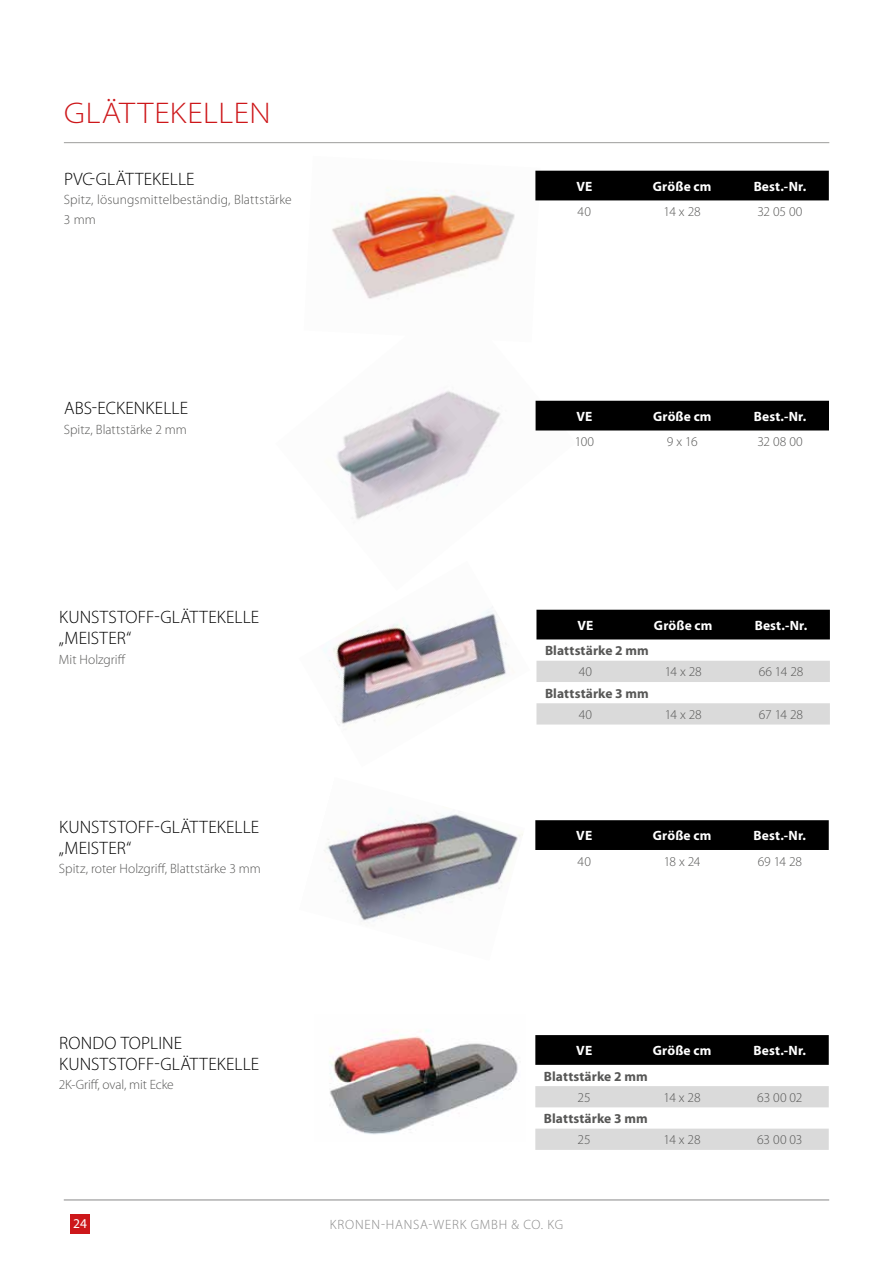
<style>
.page{position:relative;width:893px;height:1263px;background:#fff}
.page>*{position:absolute;margin:0;border:0;box-sizing:border-box;transform-origin:0 0}
.t1{font:300 semi-expanded 30px "Myriad Pro";letter-spacing:.02em;color:#cd171a}
.t2{font:300 18px/21px "Myriad Pro";letter-spacing:.01em;color:#000}
.t3{font:300 13.5px/19.5px "Myriad Pro";color:#575756}
.t4{font:700 13.5px "Myriad Pro";letter-spacing:.01em;color:#fff}
.t5{font:700 13.5px "Myriad Pro";letter-spacing:.01em;color:#575756}
.t6{font:300 13.5px "Myriad Pro";letter-spacing:.06em;color:#878787}
.t7{font:13.5px "Myriad Pro";color:#fff}
</style>
<div class="page">
<hr style="left:64px;top:1199px;width:765px;height:1px;background:#878787">
<div style="left:70px;top:1214px;width:20px;height:20px;background:#cd171a"></div>
<hr style="left:64px;top:142px;width:765px;height:1px;background:#9d9d9c">
<img style="left:323px;top:609px;width:184px;height:116px">
<img style="left:324px;top:808px;width:199px;height:114px">
<img style="left:330px;top:1030px;width:188px;height:105px">
<img style="left:332px;top:170px;width:209px;height:126px">
<img style="left:336px;top:296px;width:240px;height:224px">
<div style="left:535px;top:820px;width:294px;height:30px;background:#000"></div>
<svg style="left:535px;top:1035px;width:294px;height:30px;background:#020202"></svg>
<svg style="left:535px;top:1086px;width:294px;height:64px"></svg>
<div style="left:535px;top:171px;width:294px;height:29px;background:#000"></div>
<div style="left:536px;top:401px;width:293px;height:29px;background:#000"></div>
<div style="left:536px;top:610px;width:294px;height:29px;background:#000"></div>
<svg style="left:536px;top:661px;width:294px;height:63px"></svg>
<h1 class="t1" style="left:64px;top:95px;width:208px">GLÄTTEKELLEN</h1>
<h2 class="t2" style="left:64px;top:168px;width:132px">PVC-GLÄTTEKELLE</h2>
<p class="t3" style="left:64px;top:190px;width:229px">Spitz, lösungsmittelbeständig, Blattstärke<br>3 mm</p>
<h2 class="t2" style="left:64px;top:398px;width:126px">ABS-ECKENKELLE</h2>
<p class="t3" style="left:64px;top:419px;width:125px">Spitz, Blattstärke 2 mm</p>
<h2 class="t2" style="left:59px;top:606px;width:202px">KUNSTSTOFF-GLÄTTEKELLE „MEISTER“</h2>
<p class="t3" style="left:59px;top:649px;width:68px">Mit Holzgriff</p>
<h2 class="t2" style="left:59px;top:816px;width:202px">KUNSTSTOFF-GLÄTTEKELLE „MEISTER“</h2>
<p class="t3" style="left:59px;top:859px;width:204px">Spitz, roter Holzgriff, Blattstärke 3 mm</p>
<h2 class="t2" style="left:59px;top:1032px;width:202px">RONDO TOPLINE<br>KUNSTSTOFF-GLÄTTEKELLE</h2>
<p class="t3" style="left:59px;top:1075px;width:116px">2K-Griff, oval, mit Ecke</p>
<p class="t4" style="left:576px;top:177px;width:17px">VE</p>
<p class="t4" style="left:653px;top:177px;width:60px">Größe cm</p>
<p class="t4" style="left:754px;top:177px;width:54px">Best.-Nr.</p>
<p class="t3" style="left:578px;top:202px;width:15px">40</p>
<p class="t3" style="left:664px;top:202px;width:39px">14 x 28</p>
<p class="t3" style="left:757px;top:202px;width:47px">32 05 00</p>
<p class="t4" style="left:576px;top:407px;width:17px">VE</p>
<p class="t4" style="left:653px;top:407px;width:60px">Größe cm</p>
<p class="t4" style="left:754px;top:407px;width:54px">Best.-Nr.</p>
<p class="t3" style="left:575px;top:432px;width:21px">100</p>
<p class="t3" style="left:667px;top:432px;width:32px">9 x 16</p>
<p class="t3" style="left:757px;top:432px;width:47px">32 08 00</p>
<p class="t4" style="left:577px;top:616px;width:17px">VE</p>
<p class="t4" style="left:654px;top:616px;width:60px">Größe cm</p>
<p class="t4" style="left:755px;top:616px;width:54px">Best.-Nr.</p>
<p class="t5" style="left:545px;top:642px;width:105px">Blattstärke 2 mm</p>
<p class="t3" style="left:579px;top:662px;width:15px">40</p>
<p class="t3" style="left:665px;top:662px;width:39px">14 x 28</p>
<p class="t3" style="left:759px;top:662px;width:46px">66 14 28</p>
<p class="t5" style="left:545px;top:684px;width:105px">Blattstärke 3 mm</p>
<p class="t3" style="left:579px;top:705px;width:15px">40</p>
<p class="t3" style="left:665px;top:705px;width:39px">14 x 28</p>
<p class="t3" style="left:759px;top:705px;width:46px">67 14 28</p>
<p class="t4" style="left:576px;top:827px;width:17px">VE</p>
<p class="t4" style="left:653px;top:827px;width:60px">Größe cm</p>
<p class="t4" style="left:754px;top:827px;width:54px">Best.-Nr.</p>
<p class="t3" style="left:578px;top:851px;width:15px">40</p>
<p class="t3" style="left:664px;top:851px;width:38px">18 x 24</p>
<p class="t3" style="left:758px;top:851px;width:46px">69 14 28</p>
<p class="t4" style="left:576px;top:1042px;width:17px">VE</p>
<p class="t4" style="left:653px;top:1042px;width:60px">Größe cm</p>
<p class="t4" style="left:754px;top:1042px;width:54px">Best.-Nr.</p>
<p class="t5" style="left:544px;top:1067px;width:105px">Blattstärke 2 mm</p>
<p class="t3" style="left:578px;top:1087px;width:15px">25</p>
<p class="t3" style="left:663px;top:1087px;width:39px">14 x 28</p>
<p class="t3" style="left:757px;top:1087px;width:47px">63 00 02</p>
<p class="t5" style="left:544px;top:1110px;width:105px">Blattstärke 3 mm</p>
<p class="t3" style="left:578px;top:1130px;width:15px">25</p>
<p class="t3" style="left:663px;top:1130px;width:39px">14 x 28</p>
<p class="t3" style="left:757px;top:1130px;width:47px">63 00 03</p>
<p class="t7" style="left:73px;top:1215px;width:16px">24</p>
<p class="t6" style="left:330px;top:1216px;width:235px">KRONEN-HANSA-WERK GMBH &amp; CO. KG</p>
</div>
